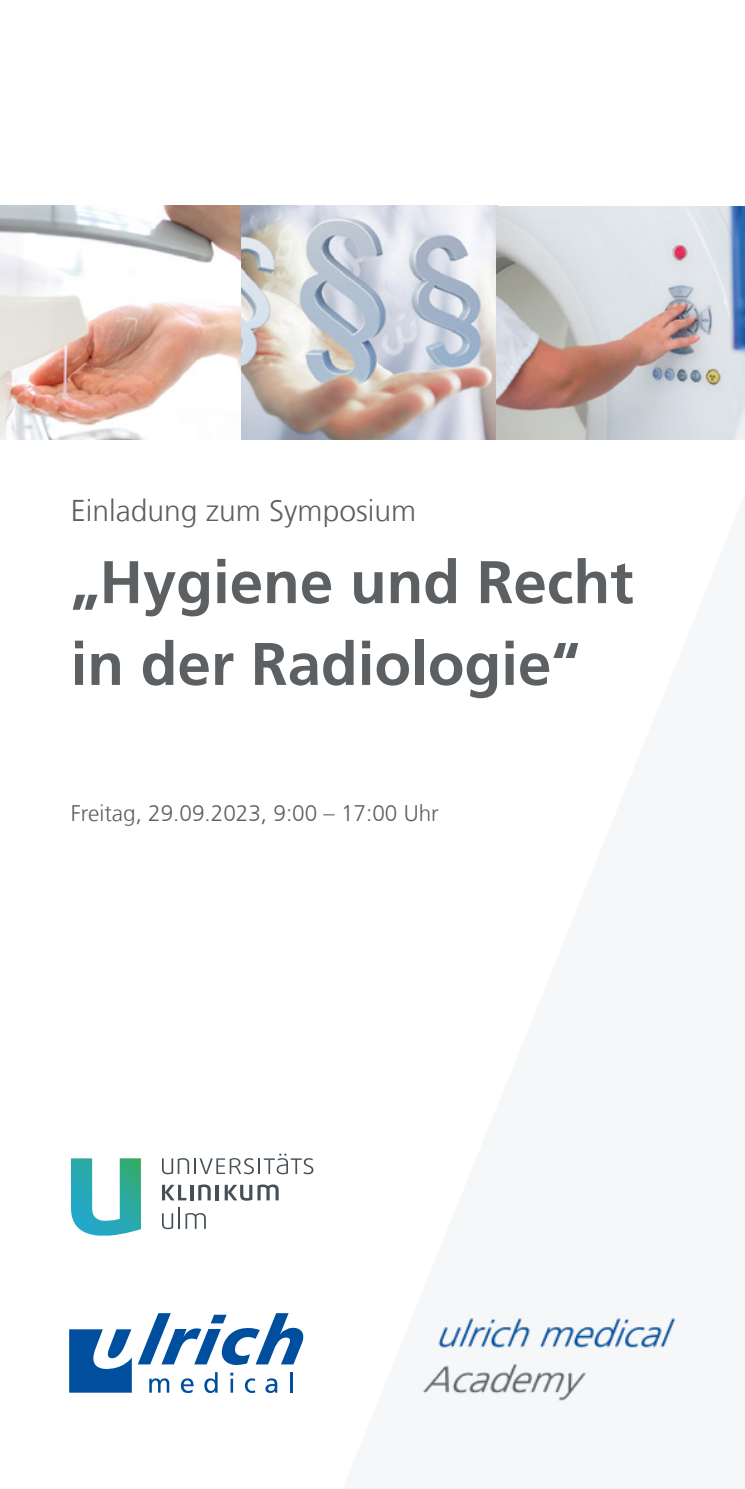
<style>
.page{position:relative;width:745px;height:1489px;background:#fff}
.page>*{position:absolute;margin:0;border:0;box-sizing:border-box;transform-origin:0 0}
.t1{font:700 60px/81.8px "Frutiger LT Com";color:#5c6062}
.t2{font:300 30px "Frutiger LT";color:#5c6062}
.t3{font:300 22.5px "Frutiger LT";color:#5c6062}
</style>
<div class="page">
<svg style="left:69px;top:1329px;width:63px;height:63px"></svg>
<svg style="left:138px;top:1313px;width:165px;height:52px"></svg>
<svg style="left:149px;top:1378px;width:20px;height:14px"></svg>
<svg style="left:181px;top:1378px;width:12px;height:14px"></svg>
<svg style="left:204px;top:1372px;width:13px;height:20px"></svg>
<hr style="left:230px;top:1378px;width:3px;height:14px;background:#004f9f">
<svg style="left:245px;top:1378px;width:10px;height:14px"></svg>
<svg style="left:265px;top:1378px;width:12px;height:14px"></svg>
<hr style="left:290px;top:1371px;width:2px;height:21px;background:#004f9f">
<svg style="left:162px;top:1153px;width:151px;height:21px"></svg>
<svg style="left:162px;top:1213px;width:11px;height:16px"></svg>
<hr style="left:178px;top:1207px;width:2px;height:21px;background:#445055">
<svg style="left:185px;top:1213px;width:21px;height:15px"></svg>
<svg style="left:162px;top:1184px;width:24px;height:16px"></svg>
<hr style="left:190px;top:1184px;width:3px;height:16px;background:#445055">
<svg style="left:198px;top:1184px;width:12px;height:16px"></svg>
<hr style="left:216px;top:1184px;width:3px;height:16px;background:#445055">
<svg style="left:224px;top:1184px;width:54px;height:16px"></svg>
<svg style="left:71px;top:1158px;width:70px;height:77px"></svg>
<img style="left:0;top:205px;width:241px;height:234px">
<img style="left:241px;top:205px;width:503px;height:234px">
<img style="left:420px;top:1316px;width:256px;height:85px">
<p class="t2" style="left:71px;top:494px;width:347px">Einladung zum Symposium</p>
<p class="t1" style="left:71px;top:541px;width:564px">„Hygiene und Recht in der Radiologie“</p>
<p class="t3" style="left:71px;top:800px;width:369px">Freitag, 29.09.2023, 9:00 – 17:00 Uhr</p>
</div>
